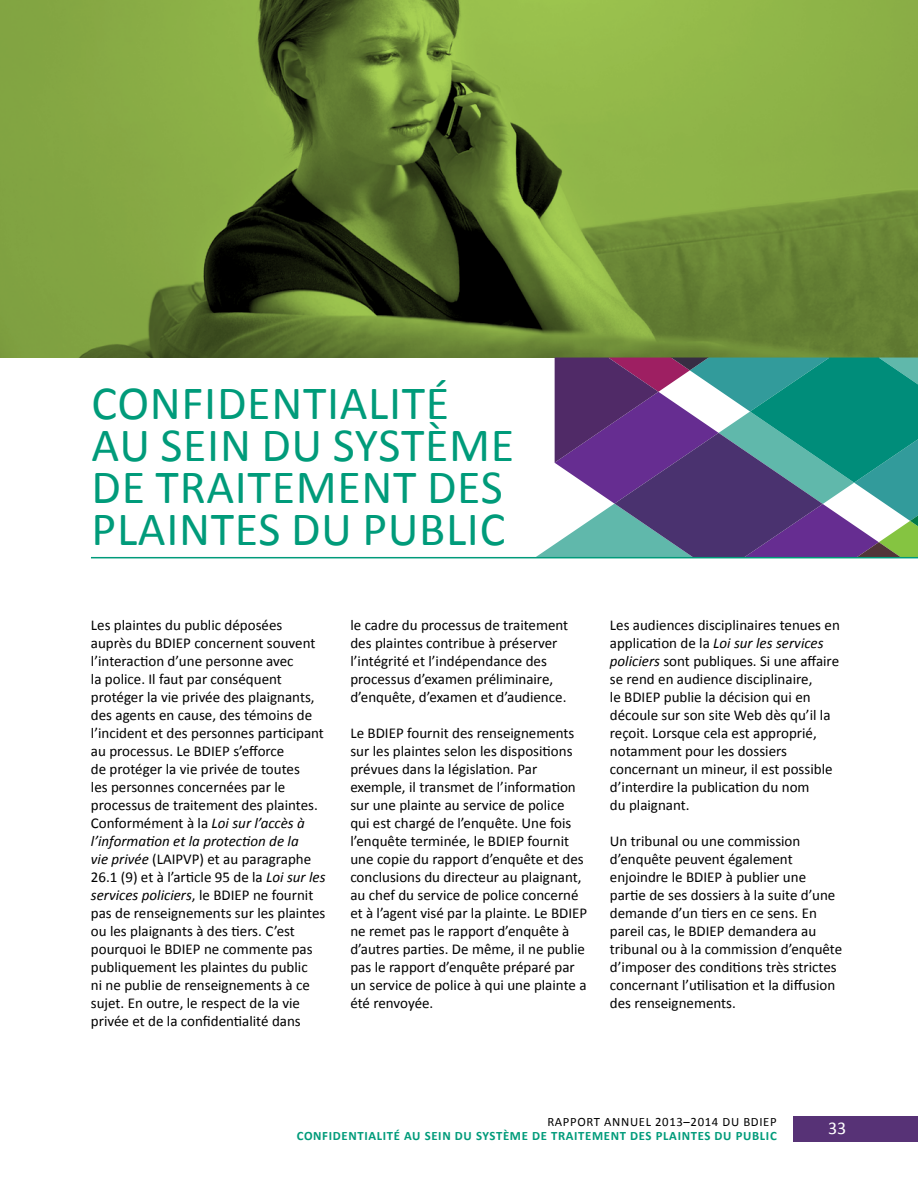
<style>
.page{position:relative;width:918px;height:1188px;background:#fff}
.page>*{position:absolute;margin:0;border:0;box-sizing:border-box;transform-origin:0 0}
.t1{font:48px/42px "Calibri";letter-spacing:.015em;color:#009b7a}
.t2{font:18px "Calibri";color:#fff}
.t3{font:15px/18px "Calibri";color:#000}
.t4{font:700 12.75px "Calibri";letter-spacing:.05em;color:#009b7a}
.t5{font:12.75px "Calibri";letter-spacing:.05em;color:#000}
.s1{font-style:italic}
</style>
<div class="page">
<div style="left:794px;top:1116px;width:124px;height:25px;background:#573276"></div>
<svg style="left:0;top:0;width:918px;height:358px;background:#718f39"></svg>
<svg style="left:555px;top:358px;width:363px;height:199px;background:#57728f"></svg>
<hr style="left:91px;top:557px;width:827px;height:1px;background:#009b7a">
<h1 class="t1" style="left:92px;top:383px;width:424px">CONFIDENTIALITÉ<br>AU SEIN DU SYSTÈME<br>DE TRAITEMENT DES<br>PLAINTES DU PUBLIC</h1>
<p class="t3" style="left:91px;top:616px;width:236px">Les plaintes du public déposées auprès du BDIEP concernent souvent l’interaction d’une personne avec<br>la police. Il faut par conséquent protéger la vie privée des plaignants, des agents en cause, des témoins de l’incident et des personnes participant au processus. Le BDIEP s’efforce<br>de protéger la vie privée de toutes<br>les personnes concernées par le processus de traitement des plaintes.<br>Conformément à la <span class="s1">Loi sur l’accès à l’information et la protection de la<br>vie privée</span> (LAIPVP) et au paragraphe 26.1 (9) et à l’article 95 de la <span class="s1">Loi sur les services policiers</span>, le BDIEP ne fournit pas de renseignements sur les plaintes ou les plaignants à des tiers. C’est pourquoi le BDIEP ne commente pas publiquement les plaintes du public<br>ni ne publie de renseignements à ce sujet. En outre, le respect de la vie privée et de la confidentialité dans</p>
<p class="t3" style="left:350px;top:616px;width:219px">le cadre du processus de traitement des plaintes contribue à préserver l’intégrité et l’indépendance des processus d’examen préliminaire, d’enquête, d’examen et d’audience.</p>
<p class="t3" style="left:350px;top:724px;width:238px">Le BDIEP fournit des renseignements sur les plaintes selon les dispositions prévues dans la législation. Par exemple, il transmet de l’information sur une plainte au service de police qui est chargé de l’enquête. Une fois l’enquête terminée, le BDIEP fournit une copie du rapport d’enquête et des conclusions du directeur au plaignant, au chef du service de police concerné et à l’agent visé par la plainte. Le BDIEP ne remet pas le rapport d’enquête à d’autres parties. De même, il ne publie pas le rapport d’enquête préparé par un service de police à qui une plainte a été renvoyée.</p>
<p class="t3" style="left:610px;top:616px;width:231px">Les audiences disciplinaires tenues en application de la <span class="s1">Loi sur les services policiers</span> sont publiques. Si une affaire se rend en audience disciplinaire,<br>le BDIEP publie la décision qui en découle sur son site Web dès qu’il la reçoit. Lorsque cela est approprié, notamment pour les dossiers concernant un mineur, il est possible d’interdire la publication du nom<br>du plaignant.</p>
<p class="t3" style="left:610px;top:832px;width:234px">Un tribunal ou une commission d’enquête peuvent également enjoindre le BDIEP à publier une partie de ses dossiers à la suite d’une demande d’un tiers en ce sens. En pareil cas, le BDIEP demandera au tribunal ou à la commission d’enquête d’imposer des conditions très strictes concernant l’utilisation et la diffusion des renseignements.</p>
<p class="t5" style="left:547px;top:1114px;width:231px">RAPPORT ANNUEL 2013–2014 DU BDIEP</p>
<p class="t4" style="left:297px;top:1127px;width:482px">CONFIDENTIALITÉ AU SEIN DU SYSTÈME DE TRAITEMENT DES PLAINTES DU PUBLIC</p>
<p class="t2" style="left:828px;top:1117px;width:20px">33</p>
</div>
